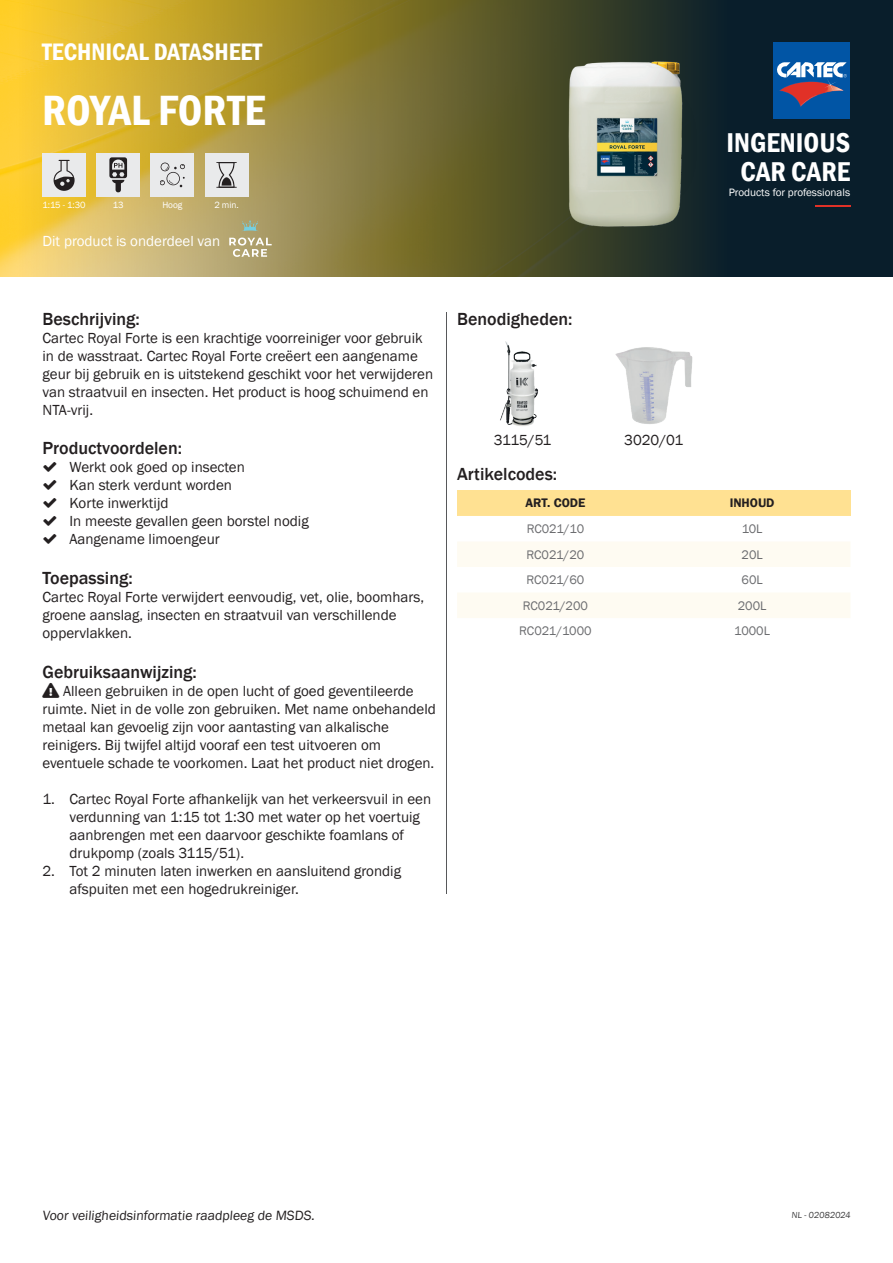
<style>
.page{position:relative;width:893px;height:1263px;background:#fff}
.page>*{position:absolute;margin:0;border:0;box-sizing:border-box;transform-origin:0 0}
.t1{font:600 condensed 43.5px "Franklin Gothic";color:#fff}
.t2{font:600 condensed 27.9px/29px "Franklin Gothic";color:#fff;text-align:center}
.t3{font:600 condensed 24.45px "Franklin Gothic";color:#fff}
.t4{font:500 18px "Franklin Gothic";color:#231f20}
.t5{font:15px/18px "Franklin Gothic";color:#231f20}
.t6{font:15px "Franklin Gothic";color:#fff}
.t7{font:13.8px "Franklin Gothic";color:#231f20}
.t8{font:12.75px "Franklin Gothic";color:#6c6d70}
.t9{font:600 12.75px "Franklin Gothic";color:#231f20}
.t10{font:10.95px "Franklin Gothic";color:#fff}
.t11{font:9.3px "Franklin Gothic";letter-spacing:-.01em;color:#fff}
.t12{font:9px "Franklin Gothic";color:#3e3e3f}
</style>
<div class="page">
<img style="left:0;top:0;width:893px;height:276px">
<div style="left:773px;top:43px;width:77px;height:76px;background:#0155a5"></div>
<svg style="left:777px;top:62px;width:70px;height:44px"></svg>
<hr style="left:815px;top:205px;width:35px;height:2px;background:#e13127">
<div style="left:457px;top:490px;width:197px;height:26px;background:#ffe192"></div>
<div style="left:654px;top:490px;width:196px;height:26px;background:#ffe192"></div>
<svg style="left:457px;top:542px;width:393px;height:76px"></svg>
<div style="left:42px;top:153px;width:44px;height:44px;background:#e9eaeb"></div>
<svg style="left:54px;top:160px;width:21px;height:31px"></svg>
<hr style="left:446px;top:312px;width:1px;height:581px;background:#57585a">
<img style="left:554px;top:43px;width:145px;height:194px">
<svg style="left:241px;top:220px;width:18px;height:11px"></svg>
<svg style="left:229px;top:238px;width:43px;height:19px"></svg>
<div style="left:151px;top:153px;width:43px;height:44px;background:#e9eaeb"></div>
<svg style="left:160px;top:163px;width:25px;height:24px"></svg>
<div style="left:96px;top:153px;width:44px;height:44px;background:#e9eaeb"></div>
<svg style="left:109px;top:157px;width:18px;height:35px"></svg>
<div style="left:205px;top:153px;width:43px;height:44px;background:#e9eaeb"></div>
<svg style="left:216px;top:162px;width:21px;height:26px"></svg>
<img style="left:500px;top:341px;width:38px;height:85px">
<img style="left:615px;top:347px;width:78px;height:77px">
<h3 class="t3" style="left:42px;top:35px;width:221px">TECHNICAL DATASHEET</h3>
<h1 class="t1" style="left:42px;top:81px;width:225px">ROYAL FORTE</h1>
<p class="t11" style="left:42px;top:199px;width:45px">1:15 - 1:30</p>
<p class="t6" style="left:43px;top:232px;width:179px">Dit product is onderdeel van</p>
<p class="t11" style="left:113px;top:199px;width:12px">13</p>
<p class="t11" style="left:162px;top:199px;width:21px">Hoog</p>
<p class="t11" style="left:214px;top:199px;width:26px">2 min.</p>
<h2 class="t2" style="left:727px;top:128px;width:125px">INGENIOUS<br>CAR CARE</h2>
<p class="t10" style="left:729px;top:186px;width:123px">Products for professionals</p>
<p class="t4" style="left:43px;top:308px;width:99px">Beschrijving:</p>
<p class="t5" style="left:43px;top:329px;width:392px">Cartec Royal Forte is een krachtige voorreiniger voor gebruik in de wasstraat. Cartec Royal Forte creëert een aangename geur bij gebruik en is uitstekend geschikt voor het verwijderen van straatvuil en insecten. Het product is hoog schuimend en NTA-vrij.</p>
<p class="t4" style="left:43px;top:437px;width:141px">Productvoordelen:</p>
<p class="t5" style="left:70px;top:459px;width:241px">Werkt ook goed op insecten<br>Kan sterk verdunt worden<br>Korte inwerktijd<br>In meeste gevallen geen borstel nodig<br>Aangename limoengeur</p>
<p class="t4" style="left:43px;top:567px;width:92px">Toepassing:</p>
<p class="t5" style="left:43px;top:588px;width:383px">Cartec Royal Forte verwijdert eenvoudig, vet, olie, boomhars, groene aanslag, insecten en straatvuil van verschillende oppervlakken.</p>
<p class="t4" style="left:43px;top:660px;width:156px">Gebruiksaanwijzing:</p>
<p class="t5" style="left:43px;top:682px;width:395px">●▼□■▼■● Alleen gebruiken in de open lucht of goed geventileerde ruimte. Niet in de volle zon gebruiken. Met name onbehandeld metaal kan gevoelig zijn voor aantasting van alkalische reinigers. Bij twijfel altijd vooraf een test uitvoeren om eventuele schade te voorkomen. Laat het product niet drogen.</p>
<p class="t5" style="left:70px;top:790px;width:363px;text-indent:-27px">1. Cartec Royal Forte afhankelijk van het verkeersvuil in een verdunning van 1:15 tot 1:30 met water op het voertuig aanbrengen met een daarvoor geschikte foamlans of drukpomp (zoals 3115/51).</p>
<p class="t5" style="left:70px;top:862px;width:333px;text-indent:-27px">2. Tot 2 minuten laten inwerken en aansluitend grondig afspuiten met een hogedrukreiniger.</p>
<p class="t4" style="left:457px;top:308px;width:117px">Benodigheden:</p>
<p class="t5" style="left:494px;top:431px;width:59px">3115/51</p>
<p class="t5" style="left:624px;top:431px;width:61px">3020/01</p>
<p class="t4" style="left:457px;top:463px;width:102px">Artikelcodes:</p>
<p class="t9" style="left:525px;top:495px;width:61px">ART. CODE</p>
<p class="t9" style="left:730px;top:495px;width:46px">INHOUD</p>
<p class="t8" style="left:527px;top:521px;width:59px">RC021/10</p>
<p class="t8" style="left:742px;top:521px;width:22px">10L</p>
<p class="t8" style="left:527px;top:547px;width:59px">RC021/20</p>
<p class="t8" style="left:741px;top:547px;width:23px">20L</p>
<p class="t8" style="left:527px;top:572px;width:59px">RC021/60</p>
<p class="t8" style="left:741px;top:572px;width:23px">60L</p>
<p class="t8" style="left:523px;top:598px;width:67px">RC021/200</p>
<p class="t8" style="left:738px;top:598px;width:30px">200L</p>
<p class="t8" style="left:519px;top:623px;width:74px">RC021/1000</p>
<p class="t8" style="left:734px;top:623px;width:37px">1000L</p>
<p class="t7" style="left:43px;top:1207px;width:275px">Voor veiligheidsinformatie raadpleeg de MSDS.</p>
<p class="t12" style="left:791px;top:1210px;width:61px">NL - 02082024</p>
</div>
